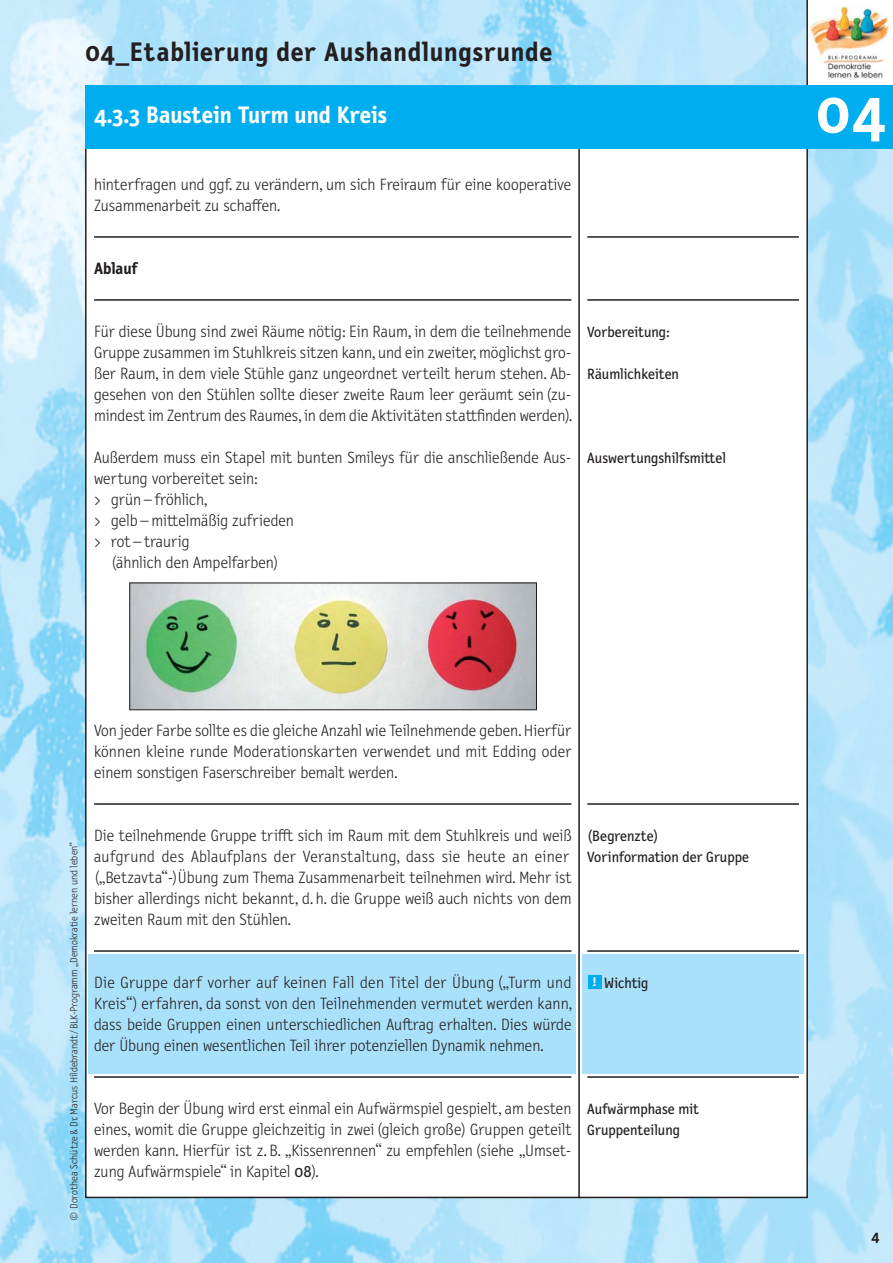
<style>
.page{position:relative;width:893px;height:1263px;background:#fff}
.page>*{position:absolute;margin:0;border:0;box-sizing:border-box;transform-origin:0 0}
.t1{font:700 63px "Letter Gothic Text";color:#fff}
.t2{font:700 27px "Letter Gothic Text";letter-spacing:.03em;color:#231f20}
.t3{font:700 24px "Letter Gothic Text";color:#fff}
.t4{font:300 16.5px/21px "Letter Gothic Text";color:#231f20;text-align:justify}
.t5{font:700 16.5px "Letter Gothic Text";color:#231f20}
.t6{font:15px/21px "Letter Gothic Text";color:#231f20}
.t7{font:700 15px "Letter Gothic Text";color:#231f20}
.t8{font:700 12.45px "Letter Gothic Text";color:#fff;scale:1.27 1}
.t9{font:300 10.5px "Letter Gothic Text";color:#231f20}
.s1{font-weight:400}
</style>
<div class="page">
<img style="left:0;top:0;width:893px;height:1263px">
<div style="left:808px;top:0;width:85px;height:85px;background:#fff"></div>
<img style="left:809px;top:6px;width:80px;height:73px">
<hr style="left:806px;top:0;width:2px;height:111px;background:#231f20">
<div style="left:86px;top:141px;width:494px;height:1056px;background:#fff"></div>
<div style="left:579px;top:141px;width:228px;height:1056px;background:#fff"></div>
<div style="left:578px;top:140px;width:230px;height:1058px;border:2px solid #231f20"></div>
<div style="left:85px;top:85px;width:724px;height:64px;background:#00aeef"></div>
<div style="left:808px;top:85px;width:85px;height:64px;background:#00aeef"></div>
<div style="left:582px;top:954px;width:222px;height:120px;background:#aae1fa"></div>
<hr style="left:587px;top:236px;width:212px;height:2px;background:#231f20">
<hr style="left:587px;top:299px;width:212px;height:2px;background:#231f20">
<hr style="left:587px;top:803px;width:212px;height:2px;background:#231f20">
<hr style="left:587px;top:950px;width:212px;height:2px;background:#231f20">
<hr style="left:587px;top:1076px;width:212px;height:2px;background:#231f20">
<div style="left:89px;top:954px;width:487px;height:120px;background:#aae1fa"></div>
<hr style="left:94px;top:236px;width:477px;height:2px;background:#231f20">
<hr style="left:94px;top:299px;width:477px;height:2px;background:#231f20">
<hr style="left:94px;top:803px;width:477px;height:2px;background:#231f20">
<hr style="left:94px;top:950px;width:477px;height:2px;background:#231f20">
<hr style="left:94px;top:1076px;width:477px;height:2px;background:#231f20">
<div style="left:588px;top:975px;width:13px;height:13px;background:#00aeef"></div>
<img style="left:131px;top:585px;width:404px;height:123px">
<div style="left:129px;top:583px;width:408px;height:127px;border:1px solid #231f20"></div>
<h2 class="t2" style="left:85px;top:42px;width:469px">04_Etablierung der Aushandlungsrunde</h2>
<h3 class="t3" style="left:94px;top:106px;width:295px">4.3.3 Baustein Turm und Kreis</h3>
<h1 class="t1" style="left:816px;top:88px;width:71px">04</h1>
<p class="t4" style="left:94px;top:175px;width:479px">hinterfragen und ggf. zu verändern, um sich Freiraum für eine kooperative<br>Zusammenarbeit zu schaffen.</p>
<p class="t5" style="left:94px;top:262px;width:45px">Ablauf</p>
<p class="t4" style="left:94px;top:322px;width:480px">Für diese Übung sind zwei Räume nötig: Ein Raum, in dem die teilnehmende Gruppe zusammen im Stuhlkreis sitzen kann, und ein zweiter, möglichst gro&shy;ßer Raum, in dem viele Stühle ganz ungeordnet verteilt herum stehen. Ab - ge sehen von den Stühlen sollte dieser zweite Raum leer geräumt sein (zu - min dest im Zentrum des Raumes, in dem die Aktivitäten stattfinden werden).</p>
<p class="t4" style="left:94px;top:448px;width:479px">Außerdem muss ein Stapel mit bunten Smileys für die anschließende Aus -</p>
<p class="t4" style="left:94px;top:469px;width:166px">wertung vorbereitet sein:</p>
<p class="t4" style="left:94px;top:490px;width:115px">&gt; grün – fröhlich,</p>
<p class="t4" style="left:94px;top:511px;width:201px">&gt; gelb – mittelmäßig zufrieden</p>
<p class="t4" style="left:94px;top:532px;width:97px">&gt; rot – traurig</p>
<p class="t4" style="left:111px;top:553px;width:169px">(ähnlich den Ampelfarben)</p>
<p class="t6" style="left:587px;top:323px;width:84px">Vorbereitung:</p>
<p class="t6" style="left:587px;top:365px;width:93px">Räumlichkeiten</p>
<p class="t6" style="left:587px;top:449px;width:140px">Auswertungshilfsmittel</p>
<p class="t4" style="left:94px;top:721px;width:479px">Von jeder Farbe sollte es die gleiche Anzahl wie Teilnehmende geben. Hierfür können kleine runde Moderationskarten verwendet und mit Edding oder ein em sonstigen Faserschreiber bemalt werden.</p>
<p class="t9" style="left:70px;top:1221px;width:381px;rotate:-90deg">© Dorothea Schütze &amp; Dr. Marcus Hildebrandt / BLK-Programm „Demokratie lernen und leben“</p>
<p class="t4" style="left:94px;top:826px;width:479px;text-align:left">Die teilnehmende Gruppe trifft sich im Raum mit dem Stuhlkreis und weiß auf grund des Ablaufplans der Veranstaltung, dass sie heute an einer („Betzavta“-)Übung zum Thema Zusammenarbeit teilnehmen wird. Mehr ist bisher allerdings nicht bekannt, d. h. die Gruppe weiß auch nichts von dem zweiten Raum mit den Stühlen.</p>
<p class="t4" style="left:94px;top:973px;width:480px">Die Gruppe darf vorher auf keinen Fall den Titel der Übung („Turm und Kreis“) erfahren, da sonst von den Teilnehmenden vermutet werden kann, dass beide Gruppen einen unterschiedlichen Auftrag erhalten. Dies würde der Übung einen wesentlichen Teil ihrer potenziellen Dynamik nehmen.</p>
<p class="t4" style="left:94px;top:1099px;width:479px">Vor Begin der Übung wird erst einmal ein Aufwärmspiel gespielt, am besten eines, womit die Gruppe gleichzeitig in zwei (gleich große) Gruppen geteilt werden kann. Hierfür ist z. B. „Kissenrennen“ zu empfehlen (siehe „Um set - zung Aufwärmspiele“ in Kapitel <span class="s1">08</span>).</p>
<p class="t6" style="left:587px;top:827px;width:163px">(Begrenzte)<br>Vorinformation der Gruppe</p>
<p class="t8" style="left:592px;top:976px;width:5px">!</p>
<p class="t6" style="left:604px;top:974px;width:46px">Wichtig</p>
<p class="t6" style="left:587px;top:1100px;width:113px">Aufwärmphase mit<br>Gruppenteilung</p>
<p class="t7" style="left:871px;top:1230px;width:9px">4</p>
</div>
